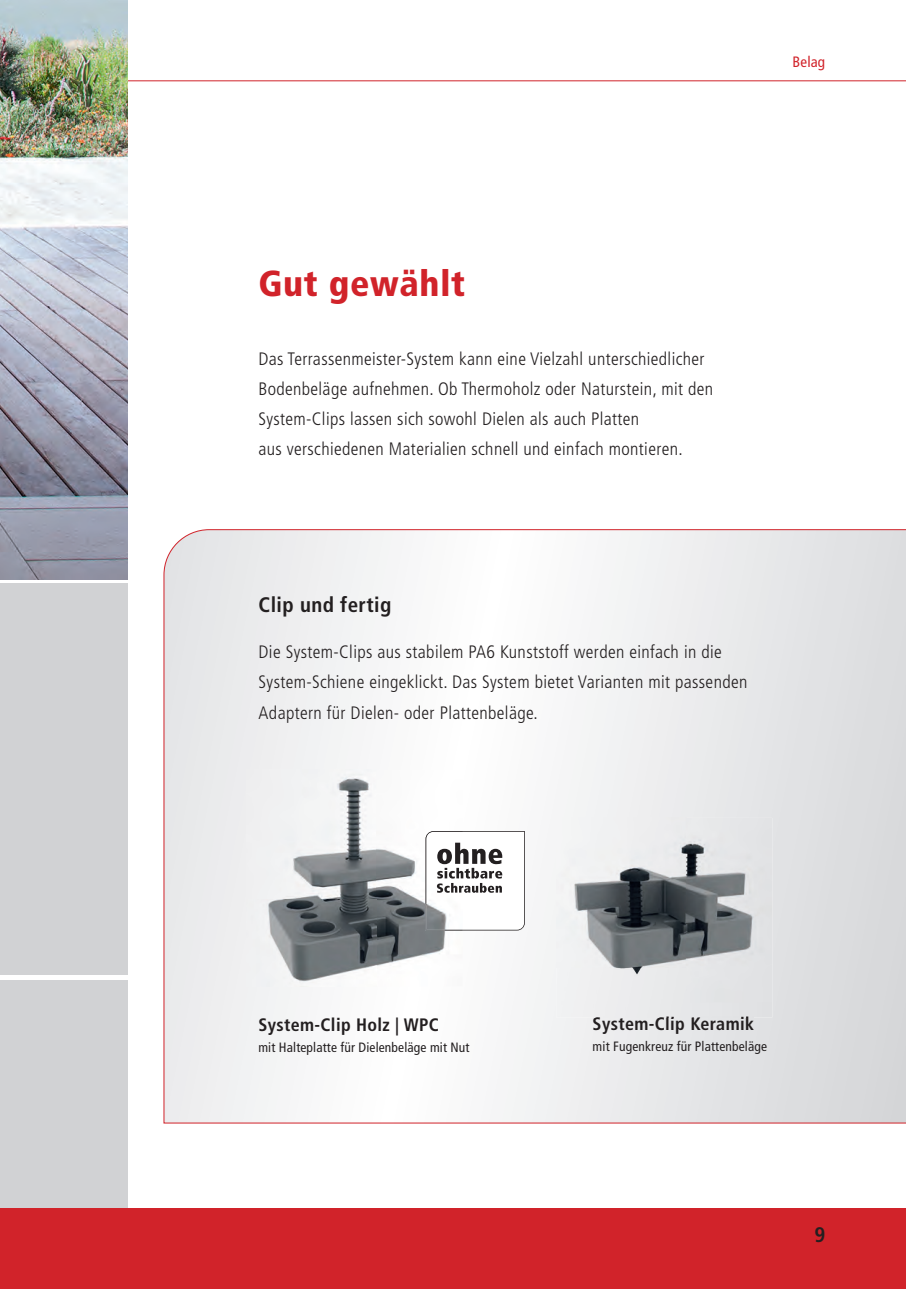
<style>
.page{position:relative;width:906px;height:1289px;background:#fff}
.page>*{position:absolute;margin:0;border:0;box-sizing:border-box;transform-origin:0 0}
.t1{font:900 condensed 36px "Frutiger LT";letter-spacing:.02em;color:#d1232a}
.t2{font:700 condensed 21px "Frutiger LT";letter-spacing:.02em;color:#231f20}
.t3{font:300 condensed 18px/30px "Frutiger LT";letter-spacing:.02em;color:#231f20}
.t4{font:700 condensed 18px "Frutiger LT";letter-spacing:.02em;color:#231f20}
.t5{font:condensed 15px "Frutiger LT";letter-spacing:.01em;color:#d1232a}
.t6{font:condensed 13.5px "Frutiger LT";letter-spacing:.01em;color:#231f20}
</style>
<div class="page">
<hr style="left:0;top:80px;width:906px;height:1px;background:#d1232a">
<svg style="left:163px;top:529px;width:743px;height:594px"></svg>
<div style="left:0;top:979px;width:127px;height:265px;background:#d1d2d4"></div>
<div style="left:0;top:583px;width:127px;height:391px;background:#d1d2d4"></div>
<img style="left:0;top:0;width:127px;height:579px">
<img style="left:556px;top:817px;width:216px;height:200px">
<img style="left:593px;top:1016px;width:161px;height:1px">
<div style="left:0;top:1208px;width:906px;height:80px;background:#d1232a"></div>
<img style="left:247px;top:770px;width:216px;height:216px">
<svg style="left:425px;top:831px;width:100px;height:99px"></svg>
<p class="t5" style="left:792px;top:53px;width:34px">Belag</p>
<h1 class="t1" style="left:258px;top:262px;width:208px">Gut gewählt</h1>
<p class="t3" style="left:258px;top:344px;width:456px">Das Terrassenmeister-System kann eine Vielzahl unterschiedlicher Bodenbeläge aufnehmen. Ob Thermoholz oder Naturstein, mit den System-Clips lassen sich sowohl Dielen als auch Platten<br>aus verschiedenen Materialien schnell und einfach montieren.</p>
<p class="t2" style="left:259px;top:592px;width:134px">Clip und fertig</p>
<p class="t3" style="left:259px;top:637px;width:490px">Die System-Clips aus stabilem PA6 Kunststoff werden einfach in die<br>System-Schiene eingeklickt. Das System bietet Varianten mit passenden<br>Adaptern für Dielen- oder Plattenbeläge.</p>
<p class="t4" style="left:258px;top:1014px;width:182px">System-Clip Holz | WPC</p>
<p class="t6" style="left:258px;top:1039px;width:213px">mit Halteplatte für Dielenbeläge mit Nut</p>
<p class="t4" style="left:592px;top:1013px;width:163px">System-Clip Keramik</p>
<p class="t6" style="left:592px;top:1038px;width:176px">mit Fugenkreuz für Plattenbeläge</p>
<p class="t2" style="left:814px;top:1222px;width:12px">9</p>
</div>
